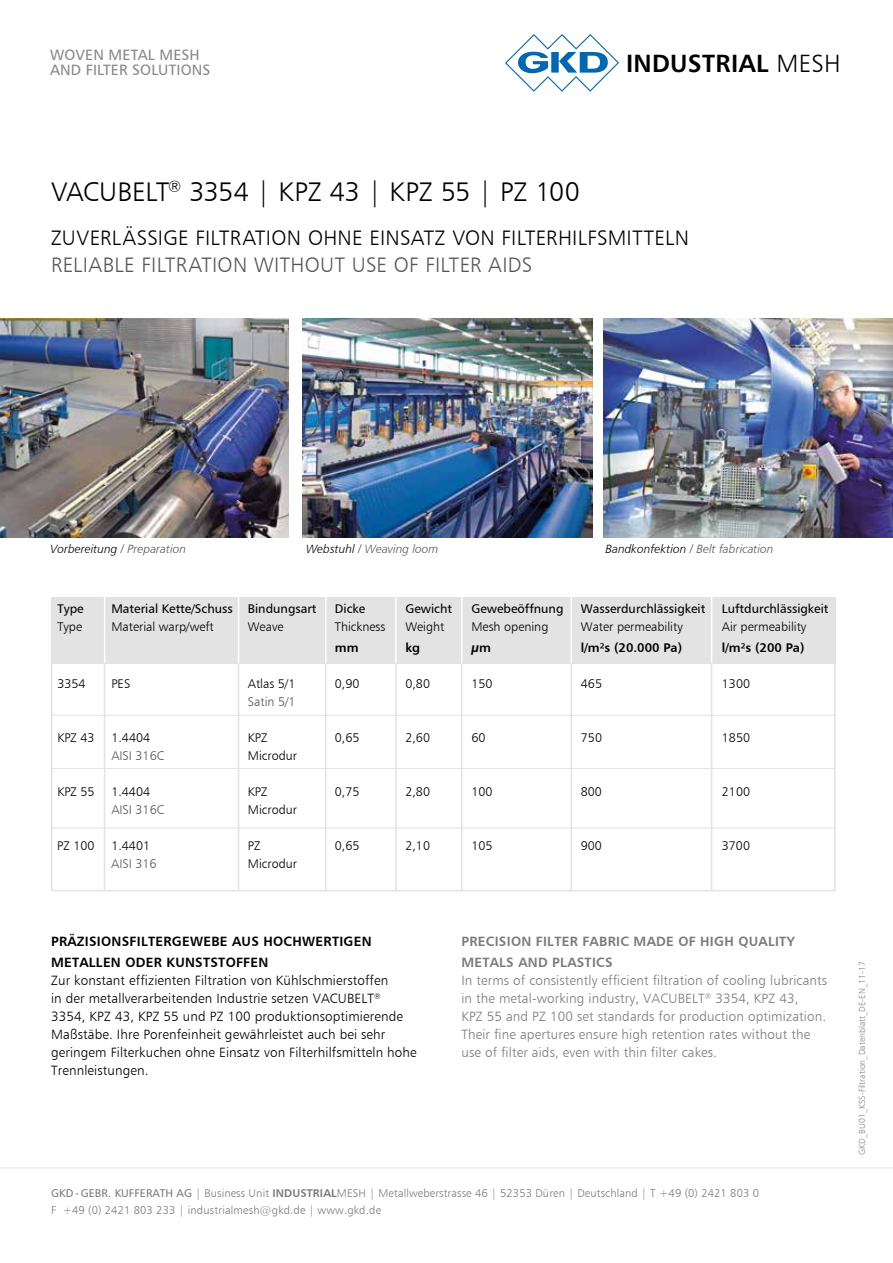
<style>
.page{position:relative;width:893px;height:1263px;background:#fff}
.page>*{position:absolute;margin:0;border:0;box-sizing:border-box;transform-origin:0 0}
.t1{font:27px "Humanist 777 BT Light B";letter-spacing:-.005em;color:#000}
.t2{font:24.75px "Humanist 777 BT Bold B";letter-spacing:.01em;color:#000}
.t3{font:21px "Humanist 777 BT Light B";letter-spacing:.01em;color:#000}
.t4{font:21px "Humanist 777 BT Light B";letter-spacing:.015em;color:#575756}
.t5{font:15px/15px "Humanist 777 BT Roman B";letter-spacing:.01em;color:#878787}
.t6{font:13.5px/18px "Humanist 777 BT Light B";letter-spacing:.01em;color:#000}
.t7{font:13.5px/18px "Humanist 777 BT Light B";letter-spacing:.01em;color:#7c7b7b}
.t8{font:13.5px/21px "Humanist 777 BT Bold B";letter-spacing:.02em;color:#000}
.t9{font:13.5px/21px "Humanist 777 BT Bold B";letter-spacing:.02em;color:#7c7b7b}
.t10{font:12.6px "Humanist 777 BT Light B";color:#000}
.t11{font:12.6px "Humanist 777 BT Roman B";color:#000}
.t12{font:12.6px "Humanist 777 BT Bold B";color:#000}
.t13{font:12.6px "Humanist 777 BT Light B";color:#575756}
.t14{font:12px "Humanist 777 BT Light Italic B";color:#000}
.t15{font:12px "Humanist 777 BT Light Italic B";color:#575756}
.t16{font:11.25px/16.5px "Humanist 777 BT Light B";letter-spacing:.01em;color:#7c7b7b}
.t17{font:9px "Humanist 777 BT Light B";color:#878787}
.s1{font-family:"Humanist 777 BT Light B"}
.s2{color:#575756}
.s3{color:#000}
.s4{font-family:"Humanist 777 BT Roman B"}
.s5{font-family:"Humanist 777 BT Bold B"}
</style>
<div class="page">
<div style="left:52px;top:597px;width:784px;height:66px;background:#e3e3e3"></div>
<hr style="left:0;top:1167px;width:893px;height:1px;background:#e3e3e3">
<img style="left:303px;top:318px;width:289px;height:219px">
<img style="left:604px;top:318px;width:289px;height:219px">
<img style="left:0;top:318px;width:289px;height:219px">
<div style="left:51px;top:597px;width:785px;height:294px;border:2px solid #e3e3e3"></div>
<hr style="left:52px;top:715px;width:784px;height:1px;background:#e3e3e3">
<hr style="left:51px;top:768px;width:785px;height:1px;background:#e3e3e3">
<hr style="left:52px;top:827px;width:784px;height:1px;background:#e3e3e3">
<hr style="left:104px;top:663px;width:1px;height:227px;background:#e3e3e3">
<hr style="left:104px;top:594px;width:1px;height:69px;background:#fff">
<hr style="left:238px;top:663px;width:1px;height:227px;background:#e3e3e3">
<hr style="left:238px;top:594px;width:1px;height:69px;background:#fff">
<hr style="left:325px;top:663px;width:1px;height:227px;background:#e3e3e3">
<hr style="left:325px;top:594px;width:1px;height:69px;background:#fff">
<hr style="left:395px;top:663px;width:2px;height:227px;background:#e3e3e3">
<hr style="left:395px;top:594px;width:2px;height:69px;background:#fff">
<hr style="left:461px;top:663px;width:2px;height:227px;background:#e3e3e3">
<hr style="left:461px;top:594px;width:2px;height:69px;background:#fff">
<hr style="left:571px;top:663px;width:1px;height:227px;background:#e3e3e3">
<hr style="left:571px;top:594px;width:1px;height:69px;background:#fff">
<hr style="left:711px;top:663px;width:1px;height:227px;background:#e3e3e3">
<hr style="left:711px;top:594px;width:1px;height:69px;background:#fff">
<svg style="left:505px;top:34px;width:114px;height:57px"></svg>
<p class="t5" style="left:50px;top:47px;width:162px">WOVEN METAL MESH<br>AND FILTER SOLUTIONS</p>
<h2 class="t2" style="left:626px;top:48px;width:216px">INDUSTRIAL <span class="s1">MESH</span></h2>
<h1 class="t1" style="left:51px;top:175px;width:530px">VACUBELT<sup>®</sup> 3354 | KPZ 43 | KPZ 55 | PZ 100</h1>
<h3 class="t3" style="left:51px;top:224px;width:640px">ZUVERLÄSSIGE FILTRATION OHNE EINSATZ VON FILTERHILFSMITTELN</h3>
<h3 class="t4" style="left:51px;top:251px;width:483px">RELIABLE FILTRATION WITHOUT USE OF FILTER AIDS</h3>
<p class="t14" style="left:50px;top:542px;width:137px">Vorbereitung / <span class="s2">Preparation</span></p>
<p class="t15" style="left:306px;top:542px;width:134px"><span class="s3">Webstuhl /</span> Weaving loom</p>
<p class="t14" style="left:605px;top:542px;width:170px">Bandkonfektion / <span class="s2">Belt fabrication</span></p>
<p class="t11" style="left:57px;top:601px;width:28px">Type</p>
<p class="t11" style="left:111px;top:601px;width:207px">Material Kette/Schuss Bindungsart</p>
<p class="t11" style="left:335px;top:601px;width:32px">Dicke</p>
<p class="t11" style="left:405px;top:601px;width:48px">Gewicht</p>
<p class="t11" style="left:471px;top:601px;width:94px">Gewebeöffnung</p>
<p class="t11" style="left:581px;top:601px;width:126px">Wasserdurchlässigkeit</p>
<p class="t11" style="left:722px;top:601px;width:108px">Luftdurchlässigkeit</p>
<p class="t10" style="left:57px;top:619px;width:26px">Type</p>
<p class="t10" style="left:111px;top:619px;width:104px">Material warp/weft</p>
<p class="t10" style="left:248px;top:619px;width:37px">Weave</p>
<p class="t10" style="left:335px;top:619px;width:52px">Thickness</p>
<p class="t10" style="left:405px;top:619px;width:41px">Weight</p>
<p class="t10" style="left:471px;top:619px;width:78px">Mesh opening</p>
<p class="t10" style="left:581px;top:619px;width:103px">Water permeability</p>
<p class="t10" style="left:722px;top:619px;width:86px">Air permeability</p>
<p class="t12" style="left:335px;top:640px;width:25px">mm</p>
<p class="t12" style="left:405px;top:640px;width:16px">kg</p>
<p class="t12" style="left:471px;top:640px;width:21px">µm</p>
<p class="t12" style="left:581px;top:640px;width:103px">l/m²s (20.000 Pa)</p>
<p class="t12" style="left:722px;top:640px;width:84px">l/m²s (200 Pa)</p>
<p class="t10" style="left:57px;top:676px;width:30px">3354</p>
<p class="t10" style="left:111px;top:676px;width:20px">PES</p>
<p class="t10" style="left:248px;top:676px;width:49px">Atlas 5/1</p>
<p class="t10" style="left:335px;top:676px;width:26px">0,90</p>
<p class="t10" style="left:405px;top:676px;width:26px">0,80</p>
<p class="t10" style="left:471px;top:676px;width:23px">150</p>
<p class="t10" style="left:581px;top:676px;width:23px">465</p>
<p class="t10" style="left:722px;top:676px;width:30px">1300</p>
<p class="t13" style="left:248px;top:694px;width:49px">Satin 5/1</p>
<p class="t10" style="left:57px;top:730px;width:39px">KPZ 43</p>
<p class="t10" style="left:111px;top:730px;width:40px">1.4404</p>
<p class="t10" style="left:248px;top:730px;width:21px">KPZ</p>
<p class="t10" style="left:335px;top:730px;width:26px">0,65</p>
<p class="t10" style="left:405px;top:730px;width:26px">2,60</p>
<p class="t10" style="left:471px;top:730px;width:16px">60</p>
<p class="t10" style="left:581px;top:730px;width:23px">750</p>
<p class="t10" style="left:722px;top:730px;width:30px">1850</p>
<p class="t13" style="left:111px;top:748px;width:54px">AISI 316C</p>
<p class="t10" style="left:248px;top:748px;width:51px">Microdur</p>
<p class="t10" style="left:57px;top:784px;width:39px">KPZ 55</p>
<p class="t10" style="left:111px;top:784px;width:40px">1.4404</p>
<p class="t10" style="left:248px;top:784px;width:21px">KPZ</p>
<p class="t10" style="left:335px;top:784px;width:26px">0,75</p>
<p class="t10" style="left:405px;top:784px;width:26px">2,80</p>
<p class="t10" style="left:471px;top:784px;width:23px">100</p>
<p class="t10" style="left:581px;top:784px;width:23px">800</p>
<p class="t10" style="left:722px;top:784px;width:30px">2100</p>
<p class="t13" style="left:111px;top:802px;width:54px">AISI 316C</p>
<p class="t10" style="left:248px;top:802px;width:51px">Microdur</p>
<p class="t10" style="left:57px;top:838px;width:39px">PZ 100</p>
<p class="t10" style="left:111px;top:838px;width:40px">1.4401</p>
<p class="t10" style="left:248px;top:838px;width:14px">PZ</p>
<p class="t10" style="left:335px;top:838px;width:26px">0,65</p>
<p class="t10" style="left:405px;top:838px;width:26px">2,10</p>
<p class="t10" style="left:471px;top:838px;width:23px">105</p>
<p class="t10" style="left:581px;top:838px;width:23px">900</p>
<p class="t10" style="left:722px;top:838px;width:30px">3700</p>
<p class="t13" style="left:111px;top:856px;width:47px">AISI 316</p>
<p class="t10" style="left:248px;top:856px;width:51px">Microdur</p>
<p class="t8" style="left:51px;top:931px;width:322px">PRÄZISIONSFILTERGEWEBE AUS HOCHWERTIGEN<br>METALLEN ODER KUNSTSTOFFEN</p>
<p class="t6" style="left:51px;top:971px;width:367px">Zur konstant effizienten Filtration von Kühlschmierstoffen<br>in der metallverarbeitenden Industrie setzen VACUBELT<sup>® </sup>3354, KPZ 43, KPZ 55 und PZ 100 produktionsoptimierende Maßstäbe. Ihre Porenfeinheit gewährleistet auch bei sehr geringem Filterkuchen ohne Einsatz von Filterhilfsmitteln hohe Trennleistungen.</p>
<p class="t9" style="left:461px;top:931px;width:335px">PRECISION FILTER FABRIC MADE OF HIGH QUALITY<br>METALS AND PLASTICS</p>
<p class="t7" style="left:461px;top:971px;width:367px">In terms of consistently efficient filtration of cooling lubricants in the metal-working industry, VACUBELT<sup>®</sup> 3354, KPZ 43,<br>KPZ 55 and PZ 100 set standards for production optimization.<br>Their fine apertures ensure high retention rates without the use of filter aids, even with thin filter cakes.</p>
<p class="t16" style="left:51px;top:1185px;width:709px"><span class="s4">GKD- GEBR. KUFFERATH AG</span> | Business Unit <span class="s5">INDUSTRIAL</span>MESH | Metallweberstrasse 46 | 52353 Düren | Deutschland | T +49 (0) 2421 803 0<br>F +49 (0) 2421 803 233 | industrialmesh@gkd.de | www.gkd.de</p>
<p class="t17" style="left:856px;top:1154px;width:195px;rotate:-90deg">GKD_BU01_KSS-Filtration_Datenblatt_DE-EN_11-17</p>
</div>
